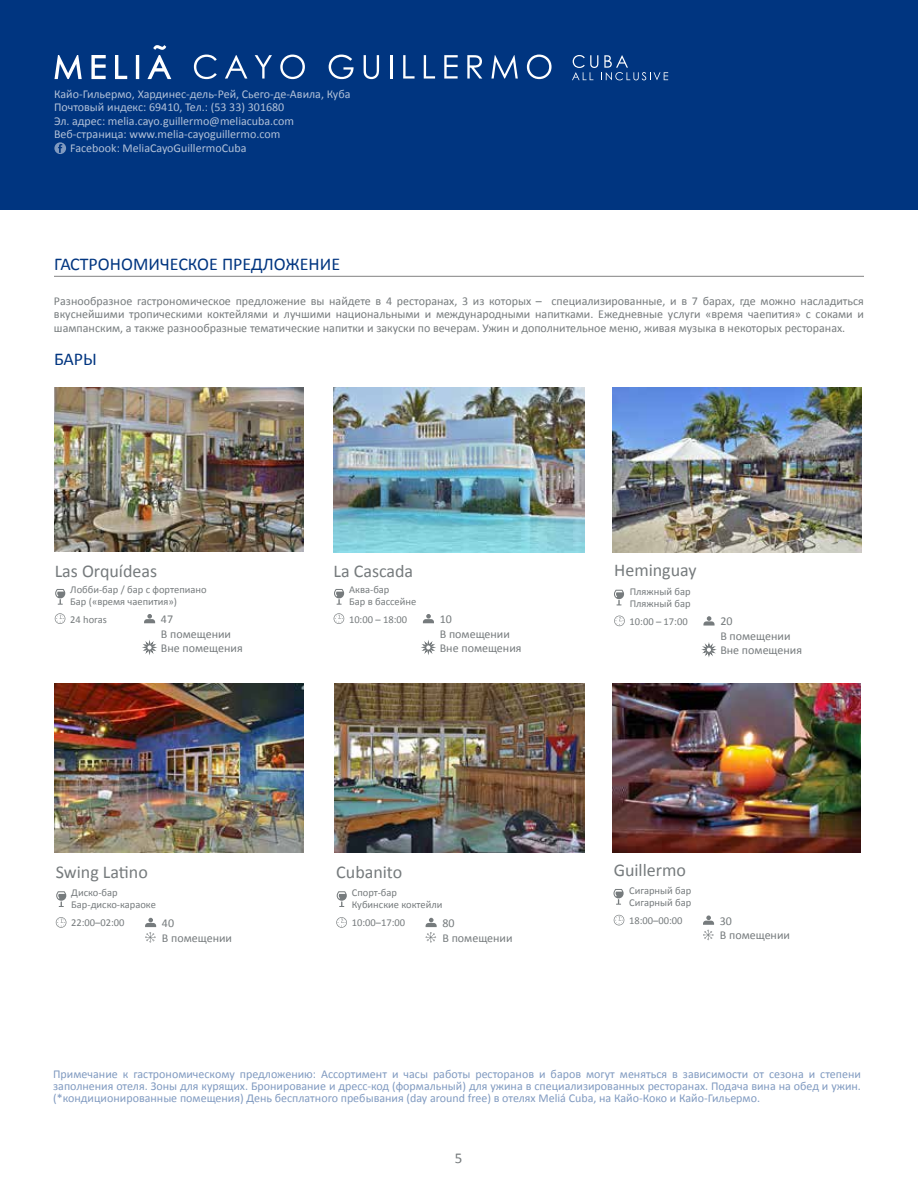
<style>
.page{position:relative;width:918px;height:1188px;background:#fff}
.page>*{position:absolute;margin:0;border:0;box-sizing:border-box;transform-origin:0 0}
.t1{font:18px "Calibri";color:#767b7d}
.t2{font:18px "Calibri";color:#003580}
.t3{font:15px "Calibri";color:#767b7d}
.t4{font:12px/14.4px "Calibri";color:#767b7d}
.t5{font:12px/12px "Calibri";color:#809ac0;text-align:justify}
.t6{font:12px "Calibri";color:#fff}
.t7{font:10.5px/12px "Calibri";color:#767b7d}
</style>
<div class="page">
<div style="left:0;top:0;width:918px;height:210px;background:#003580"></div>
<svg style="left:194px;top:55px;width:23px;height:24px"></svg>
<svg style="left:225px;top:55px;width:22px;height:24px"></svg>
<svg style="left:255px;top:55px;width:17px;height:24px"></svg>
<svg style="left:280px;top:55px;width:25px;height:24px"></svg>
<svg style="left:329px;top:55px;width:25px;height:24px"></svg>
<svg style="left:364px;top:55px;width:15px;height:24px"></svg>
<hr style="left:390px;top:55px;width:2px;height:24px;background:#fff">
<svg style="left:403px;top:55px;width:12px;height:24px"></svg>
<svg style="left:424px;top:55px;width:11px;height:24px"></svg>
<svg style="left:444px;top:55px;width:14px;height:24px"></svg>
<svg style="left:467px;top:55px;width:15px;height:24px"></svg>
<svg style="left:491px;top:55px;width:27px;height:24px"></svg>
<svg style="left:527px;top:55px;width:25px;height:24px"></svg>
<svg style="left:55px;top:45px;width:116px;height:34px"></svg>
<svg style="left:572px;top:55px;width:96px;height:25px"></svg>
<svg style="left:54px;top:142px;width:12px;height:12px"></svg>
<hr style="left:54px;top:276px;width:810px;height:1px;background:#000">
<svg style="left:55px;top:613px;width:10px;height:11px"></svg>
<svg style="left:144px;top:614px;width:11px;height:9px"></svg>
<svg style="left:144px;top:642px;width:11px;height:11px"></svg>
<svg style="left:55px;top:589px;width:10px;height:16px"></svg>
<svg style="left:334px;top:613px;width:10px;height:11px"></svg>
<svg style="left:423px;top:614px;width:11px;height:9px"></svg>
<svg style="left:423px;top:642px;width:11px;height:11px"></svg>
<svg style="left:334px;top:589px;width:10px;height:16px"></svg>
<svg style="left:56px;top:917px;width:10px;height:11px"></svg>
<svg style="left:145px;top:918px;width:11px;height:25px"></svg>
<svg style="left:56px;top:891px;width:10px;height:16px"></svg>
<img style="left:54px;top:388px;width:250px;height:164px">
<img style="left:333px;top:388px;width:251px;height:165px">
<img style="left:54px;top:684px;width:250px;height:168px">
<svg style="left:336px;top:917px;width:11px;height:11px"></svg>
<svg style="left:426px;top:918px;width:11px;height:25px"></svg>
<svg style="left:337px;top:891px;width:10px;height:16px"></svg>
<img style="left:334px;top:684px;width:250px;height:168px">
<svg style="left:614px;top:915px;width:10px;height:10px"></svg>
<svg style="left:703px;top:915px;width:11px;height:25px"></svg>
<img style="left:612px;top:684px;width:249px;height:169px">
<svg style="left:613px;top:889px;width:11px;height:16px"></svg>
<svg style="left:614px;top:616px;width:11px;height:10px"></svg>
<svg style="left:703px;top:616px;width:12px;height:10px"></svg>
<svg style="left:703px;top:644px;width:12px;height:11px"></svg>
<img style="left:613px;top:388px;width:248px;height:165px">
<svg style="left:614px;top:590px;width:10px;height:15px"></svg>
<p class="t6" style="left:54px;top:85px;width:298px">Кайо-Гильермо, Хардинес-дель-Рей, Сьего-де-Авила, Куба</p>
<p class="t6" style="left:54px;top:99px;width:232px">Почтовый индекс: 69410, Тел.: (53 33) 301680</p>
<p class="t6" style="left:54px;top:112px;width:242px">Эл. адрес: melia.cayo.guillermo@meliacuba.com</p>
<p class="t6" style="left:54px;top:126px;width:228px">Веб-страница: www.melia-cayoguillermo.com</p>
<p class="t6" style="left:70px;top:139px;width:178px">Facebook: MeliaCayoGuillermoCuba</p>
<h1 class="t2" style="left:54px;top:252px;width:288px">ГАСТРОНОМИЧЕСКОЕ ПРЕДЛОЖЕНИЕ</h1>
<p class="t4" style="left:54px;top:294px;width:812px;line-height:13.5px;text-align:justify">Разнообразное гастрономическое предложение вы найдете в 4 ресторанах, 3 из которых – специализированные, и в 7 барах, где можно насладиться вкуснейшими тропическими коктейлями и лучшими национальными и международными напитками. Ежедневные услуги «время чаепития» с соками и шампанским, а также разнообразные тематические напитки и закуски по вечерам. Ужин и дополнительное меню, живая музыка в некоторых ресторанах.</p>
<h1 class="t2" style="left:54px;top:347px;width:44px">БАРЫ</h1>
<h1 class="t1" style="left:55px;top:559px;width:104px">Las Orquídeas</h1>
<p class="t7" style="left:70px;top:613px;width:38px">24 horas</p>
<p class="t4" style="left:161px;top:612px;width:83px">47<br>В помещении<br>Вне помещения</p>
<p class="t7" style="left:70px;top:583px;width:138px">Лобби-бар / бар с фортепиано<br>Бар («время чаепития»)</p>
<h1 class="t1" style="left:334px;top:559px;width:81px">La Cascada</h1>
<p class="t7" style="left:349px;top:613px;width:60px">10:00 – 18:00</p>
<p class="t4" style="left:440px;top:612px;width:83px">10<br>В помещении<br>Вне помещения</p>
<p class="t7" style="left:349px;top:583px;width:69px">Аква-бар<br>Бар в бассейне</p>
<h1 class="t1" style="left:614px;top:558px;width:84px">Heminguay</h1>
<p class="t7" style="left:630px;top:615px;width:60px">10:00 – 17:00</p>
<p class="t4" style="left:720px;top:614px;width:83px">20<br>В помещении<br>Вне помещения</p>
<p class="t7" style="left:630px;top:585px;width:62px">Пляжный бар<br>Пляжный бар</p>
<h1 class="t1" style="left:56px;top:859px;width:94px">Swing Latino</h1>
<p class="t7" style="left:71px;top:917px;width:55px">22:00–02:00</p>
<p class="t4" style="left:162px;top:915px;width:72px;line-height:14.9px">40<br>В помещении</p>
<p class="t7" style="left:71px;top:887px;width:86px">Диско-бар<br>Бар-диско-караоке</p>
<h1 class="t1" style="left:336px;top:859px;width:68px">Cubanito</h1>
<h1 class="t1" style="left:614px;top:857px;width:74px">Guillermo</h1>
<p class="t7" style="left:352px;top:887px;width:92px">Спорт-бар<br>Кубинские коктейли</p>
<p class="t7" style="left:629px;top:884px;width:64px">Сигарный бар<br>Сигарный бар</p>
<p class="t7" style="left:352px;top:917px;width:55px">10:00–17:00</p>
<p class="t4" style="left:442px;top:915px;width:72px;line-height:14.9px">80<br>В помещении</p>
<p class="t7" style="left:629px;top:914px;width:55px">18:00–00:00</p>
<p class="t4" style="left:720px;top:913px;width:72px;line-height:14.9px">30<br>В помещении</p>
<p class="t5" style="left:53px;top:1067px;width:809px">Примечание к гастрономическому предложению: Ассортимент и часы работы ресторанов и баров могут меняться в зависимости от сезона и степени заполнения отеля. Зоны для курящих. Бронирование и дресс-код (формальный) для ужина в специализированных ресторанах. Подача вина на обед и ужин. (*кондиционированные помещения) День бесплатного пребывания (day around free) в отелях Meliá Cuba, на Кайо-Коко и Кайо-Гильермо.</p>
<p class="t3" style="left:455px;top:1147px;width:9px">5</p>
</div>
